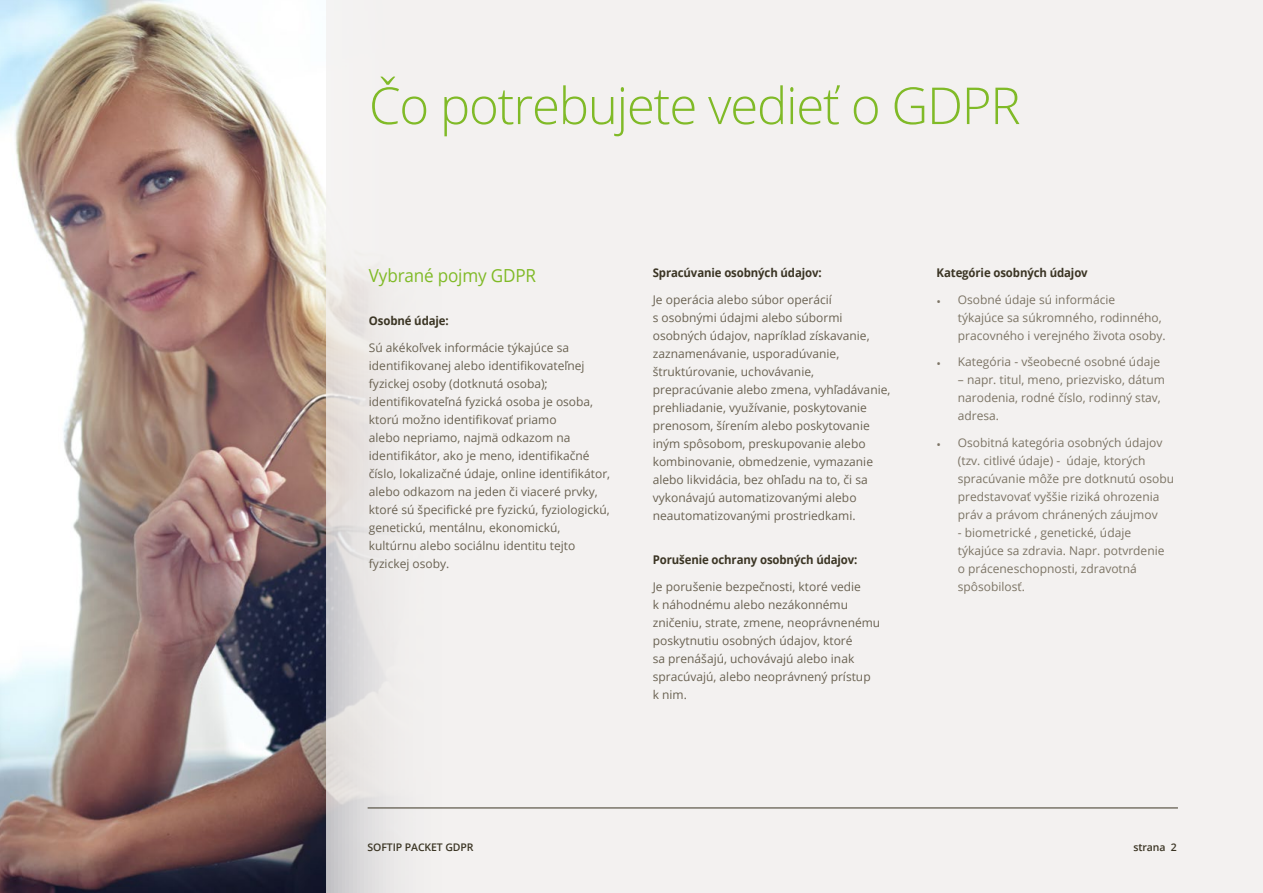
<style>
.page{position:relative;width:1263px;height:893px;background:#fff}
.page>*{position:absolute;margin:0;border:0;box-sizing:border-box;transform-origin:0 0}
.Head_2{font:300 51px "Open Sans";letter-spacing:-.025em;color:#80ba27}
.nadpis{font:18px "Open Sans";letter-spacing:-.01em;color:#80ba27;scale:.95 1}
.text{font:12px/18px "Open Sans";color:#6a6252}
.t1{font:12px/18px "Open Sans";color:#7c7465}
.nadpis_2{font:700 12px "Open Sans";letter-spacing:-.01em;color:#3b3524;scale:.95 1}
.head{font:600 10.5px "Open Sans";letter-spacing:-.01em;color:#3b3524}
</style>
<div class="page">
<img style="left:0;top:0;width:326px;height:893px">
<div style="left:326px;top:0;width:937px;height:893px;background:#f3f1f0"></div>
<hr style="left:368px;top:807px;width:810px;height:1px;background:#3b3524">
<p class="Head_2" style="left:369px;top:71px;width:653px">Čo potrebujete vedieť o GDPR</p>
<p class="nadpis" style="left:369px;top:263px;width:178px">Vybrané pojmy GDPR</p>
<p class="nadpis_2" style="left:369px;top:312px;width:86px">Osobné údaje:</p>
<p class="text" style="left:369px;top:338px;width:243px">Sú akékoľvek informácie týkajúce sa identifikovanej alebo identifikovateľnej fyzickej osoby (dotknutá osoba); identifikovateľná fyzická osoba je osoba, ktorú možno identifikovať priamo<br>alebo nepriamo, najmä odkazom na identifikátor, ako je meno, identifikačné číslo, lokalizačné údaje, online identifikátor, alebo odkazom na jeden či viaceré prvky, ktoré sú špecifické pre fyzickú, fyziologickú, genetickú, mentálnu, ekonomickú, kultúrnu alebo sociálnu identitu tejto fyzickej osoby.</p>
<p class="nadpis_2" style="left:653px;top:264px;width:179px">Spracúvanie osobných údajov:</p>
<p class="text" style="left:653px;top:290px;width:239px">Je operácia alebo súbor operácií<br>s osobnými údajmi alebo súbormi osobných údajov, napríklad získavanie, zaznamenávanie, usporadúvanie, štruktúrovanie, uchovávanie, prepracúvanie alebo zmena, vyhľadávanie, prehliadanie, využívanie, poskytovanie prenosom, šírením alebo poskytovanie iným spôsobom, preskupovanie alebo kombinovanie, obmedzenie, vymazanie alebo likvidácia, bez ohľadu na to, či sa vykonávajú automatizovanými alebo neautomatizovanými prostriedkami.</p>
<p class="nadpis_2" style="left:653px;top:551px;width:217px">Porušenie ochrany osobných údajov:</p>
<p class="text" style="left:653px;top:577px;width:229px">Je porušenie bezpečnosti, ktoré vedie<br>k náhodnému alebo nezákonnému zničeniu, strate, zmene, neoprávnenému poskytnutiu osobných údajov, ktoré<br>sa prenášajú, uchovávajú alebo inak spracúvajú, alebo neoprávnený prístup<br>k nim.</p>
<p class="nadpis_2" style="left:936px;top:264px;width:161px">Kategórie osobných údajov</p>
<p class="t1" style="left:958px;top:290px;width:209px;text-indent:-21px">• Osobné údaje sú informácie<br>týkajúce sa súkromného, rodinného, pracovného i verejného života osoby.</p>
<p class="t1" style="left:936px;top:352px;width:225px">• Kategória - všeobecné osobné údaje</p>
<p class="t1" style="left:958px;top:370px;width:209px">– napr. titul, meno, priezvisko, dátum narodenia, rodné číslo, rodinný stav, adresa.</p>
<p class="t1" style="left:958px;top:433px;width:218px;text-indent:-21px">• Osobitná kategória osobných údajov (tzv. citlivé údaje) - údaje, ktorých spracúvanie môže pre dotknutú osobu predstavovať vyššie riziká ohrozenia práv a právom chránených záujmov</p>
<p class="t1" style="left:958px;top:523px;width:208px">- biometrické , genetické, údaje týkajúce sa zdravia. Napr. potvrdenie o práceneschopnosti, zdravotná spôsobilosť.</p>
<p class="head" style="left:368px;top:840px;width:107px">SOFTIP PACKET GDPR</p>
<p class="head" style="left:1133px;top:840px;width:45px">strana 2</p>
</div>
